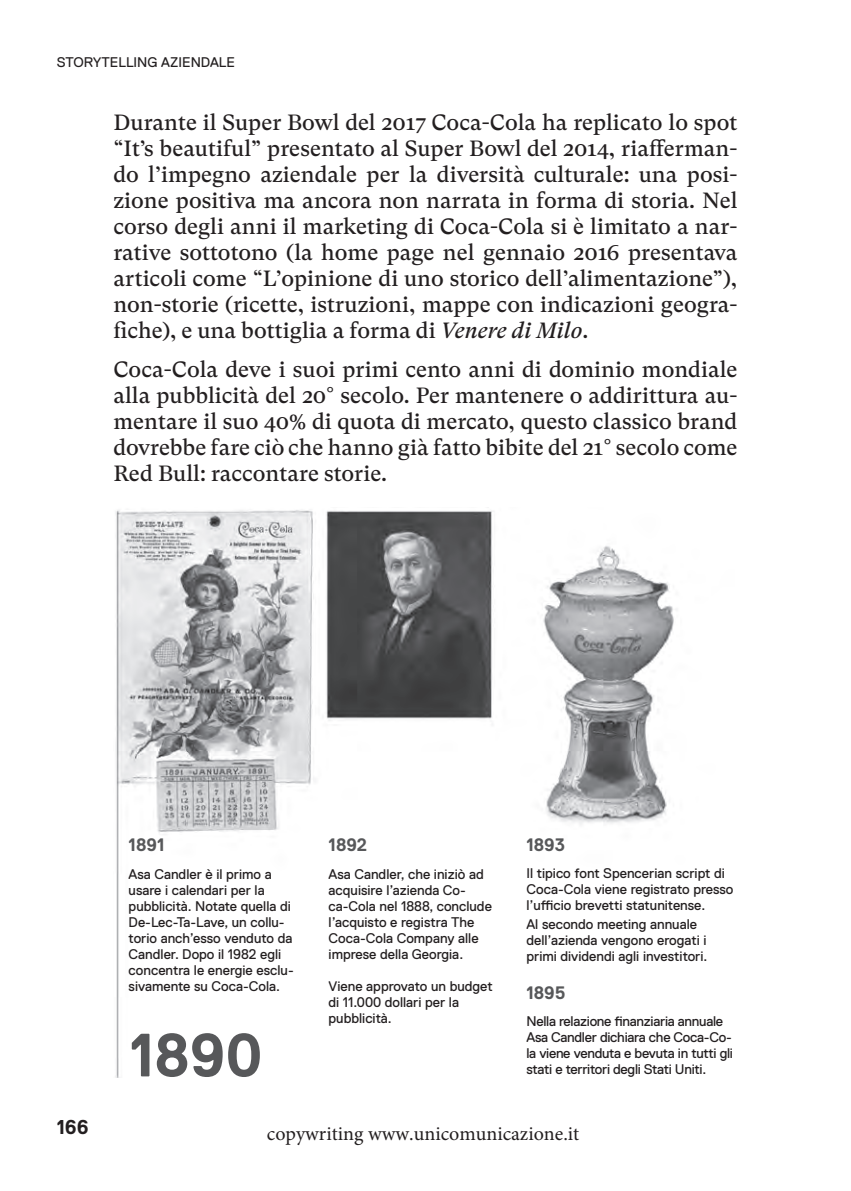
<style>
.page{position:relative;width:851px;height:1191px;background:#fff}
.page>*{position:absolute;margin:0;border:0;box-sizing:border-box;transform-origin:0 0}
.t1{font:700 61px "Replica";color:#57585a}
.t2{font:22px/26px "GT Super Text";color:#231f20;text-align:justify}
.t3{font:20px "Minion Pro";color:#221e1f}
.t4{font:700 20px "Replica";color:#231f20}
.t5{font:700 18px "Replica";color:#57585a}
.t6{font:14px/16px "Replica";color:#231f20}
.t7{font:14px/16px "Replica";letter-spacing:-.02em;color:#231f20}
.s1{font-style:italic}
</style>
<div class="page">
<img style="left:115px;top:510px;width:562px;height:567px">
<p class="t6" style="left:57px;top:54px;width:180px">STORYTELLING AZIENDALE</p>
<p class="t2" style="left:113px;top:110px;width:625px">Durante il Super Bowl del 2017 Coca-Cola ha replicato lo spot “It’s beautiful” presentato al Super Bowl del 2014, riafferman&shy;do l’impegno aziendale per la diversità culturale: una posi&shy;zione positiva ma ancora non narrata in forma di storia. Nel corso degli anni il marketing di Coca-Cola si è limitato a nar&shy;rative sottotono (la home page nel gennaio 2016 presentava articoli come “L’opinione di uno storico dell’alimentazione”), non-storie (ricette, istruzioni, mappe con indicazioni geogra&shy;fiche), e una bottiglia a forma di <span class="s1">Venere di Milo</span>.</p>
<p class="t2" style="left:113px;top:357px;width:625px">Coca-Cola deve i suoi primi cento anni di dominio mondiale alla pubblicità del 20° secolo. Per mantenere o addirittura au&shy;mentare il suo 40% di quota di mercato, questo classico brand dovrebbe fare ciò che hanno già fatto bibite del 21° secolo come Red Bull: raccontare storie.</p>
<p class="t4" style="left:57px;top:1116px;width:33px">166</p>
<p class="t5" style="left:129px;top:835px;width:37px">1891</p>
<p class="t6" style="left:129px;top:866px;width:167px">Asa Candler è il primo a usare i calendari per la pubblicità. Notate quella di<br>De-Lec-Ta-Lave, un collu&shy;torio anch’esso venduto da<br>Candler. Dopo il 1982 egli concentra le energie esclu&shy;sivamente su Coca-Cola.</p>
<h1 class="t1" style="left:129px;top:1021px;width:134px">1890</h1>
<p class="t5" style="left:328px;top:835px;width:40px">1892</p>
<p class="t6" style="left:328px;top:866px;width:165px">Asa Candler, che iniziò ad acquisire l’azienda Co&shy;ca-Cola nel 1888, conclude l’acquisto e registra The<br>Coca-Cola Company alle imprese della Georgia.</p>
<p class="t6" style="left:328px;top:978px;width:165px">Viene approvato un budget di 11.000 dollari per la pubblicità.</p>
<p class="t5" style="left:526px;top:834px;width:40px">1893</p>
<p class="t6" style="left:526px;top:865px;width:208px">Il tipico font Spencerian script di<br>Coca-Cola viene registrato presso l’ufficio brevetti statunitense.</p>
<p class="t6" style="left:526px;top:916px;width:182px">Al secondo meeting annuale dell’azienda vengono erogati i primi dividendi agli investitori.</p>
<p class="t5" style="left:526px;top:982px;width:41px">1895</p>
<p class="t7" style="left:526px;top:1013px;width:208px">Nella relazione finanziaria annuale Asa Candler dichiara che Coca-Co&shy;la viene venduta e bevuta in tutti gli stati e territori degli Stati Uniti.</p>
<p class="t3" style="left:267px;top:1120px;width:314px">copywriting www.unicomunicazione.it</p>
</div>
